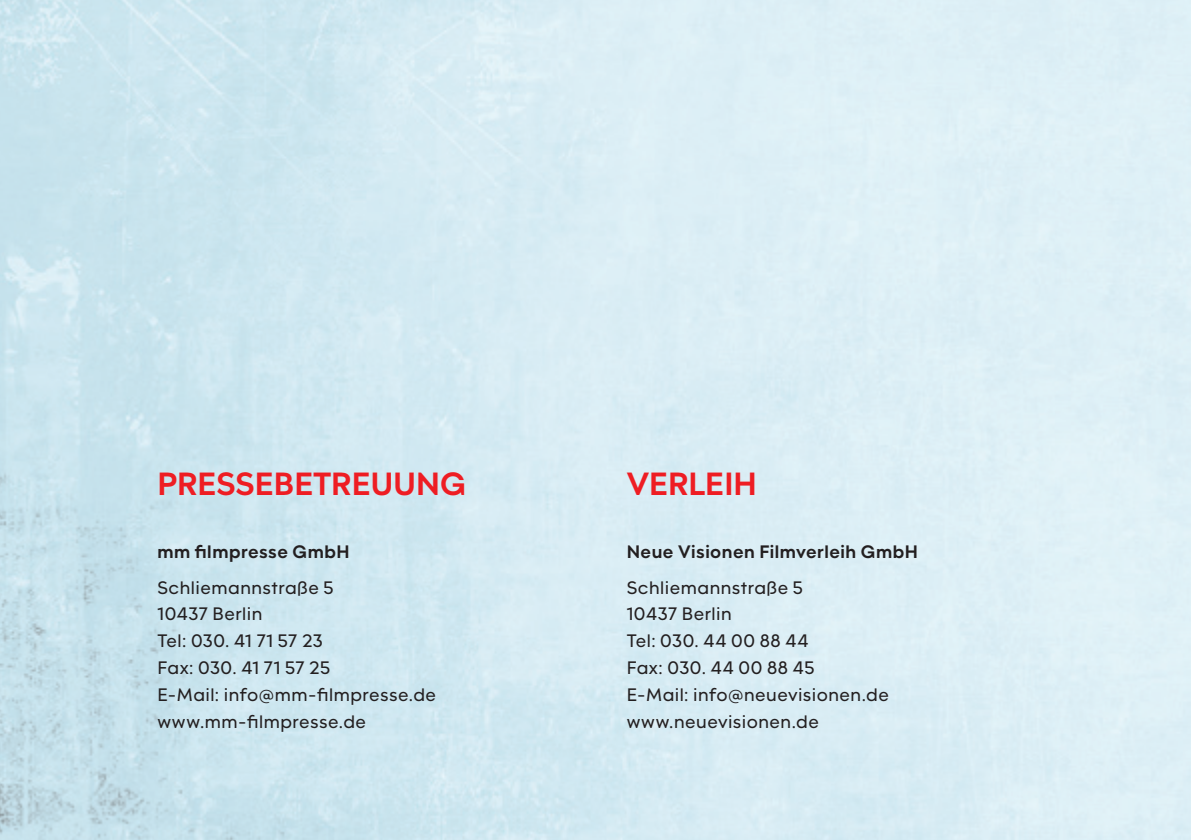
<style>
.page{position:relative;width:1191px;height:840px;background:#fff}
.page>*{position:absolute;margin:0;border:0;box-sizing:border-box;transform-origin:0 0}
.t1{font:700 32px "Olyford";letter-spacing:.005em;color:#ee1d23}
.t2{font:500 18px/26.8px "Olyford";letter-spacing:.025em;color:#231f20}
.t3{font:700 18px "Olyford";letter-spacing:.025em;color:#231f20}
</style>
<div class="page">
<h1 class="t1" style="left:157px;top:463px;width:310px">PRESSEBETREUUNG</h1>
<p class="t3" style="left:157px;top:540px;width:194px">mm filmpresse GmbH</p>
<p class="t2" style="left:157px;top:573px;width:280px">Schliemannstraße 5<br>10437 Berlin<br>Tel: 030. 41 71 57 23<br>Fax: 030. 41 71 57 25<br>E-Mail: info@mm-filmpresse.de www.mm-filmpresse.de</p>
<h1 class="t1" style="left:626px;top:463px;width:132px">VERLEIH</h1>
<p class="t3" style="left:626px;top:540px;width:293px">Neue Visionen Filmverleih GmbH</p>
<p class="t2" style="left:626px;top:573px;width:264px">Schliemannstraße 5<br>10437 Berlin<br>Tel: 030. 44 00 88 44<br>Fax: 030. 44 00 88 45<br>E-Mail: info@neuevisionen.de www.neuevisionen.de</p>
</div>
